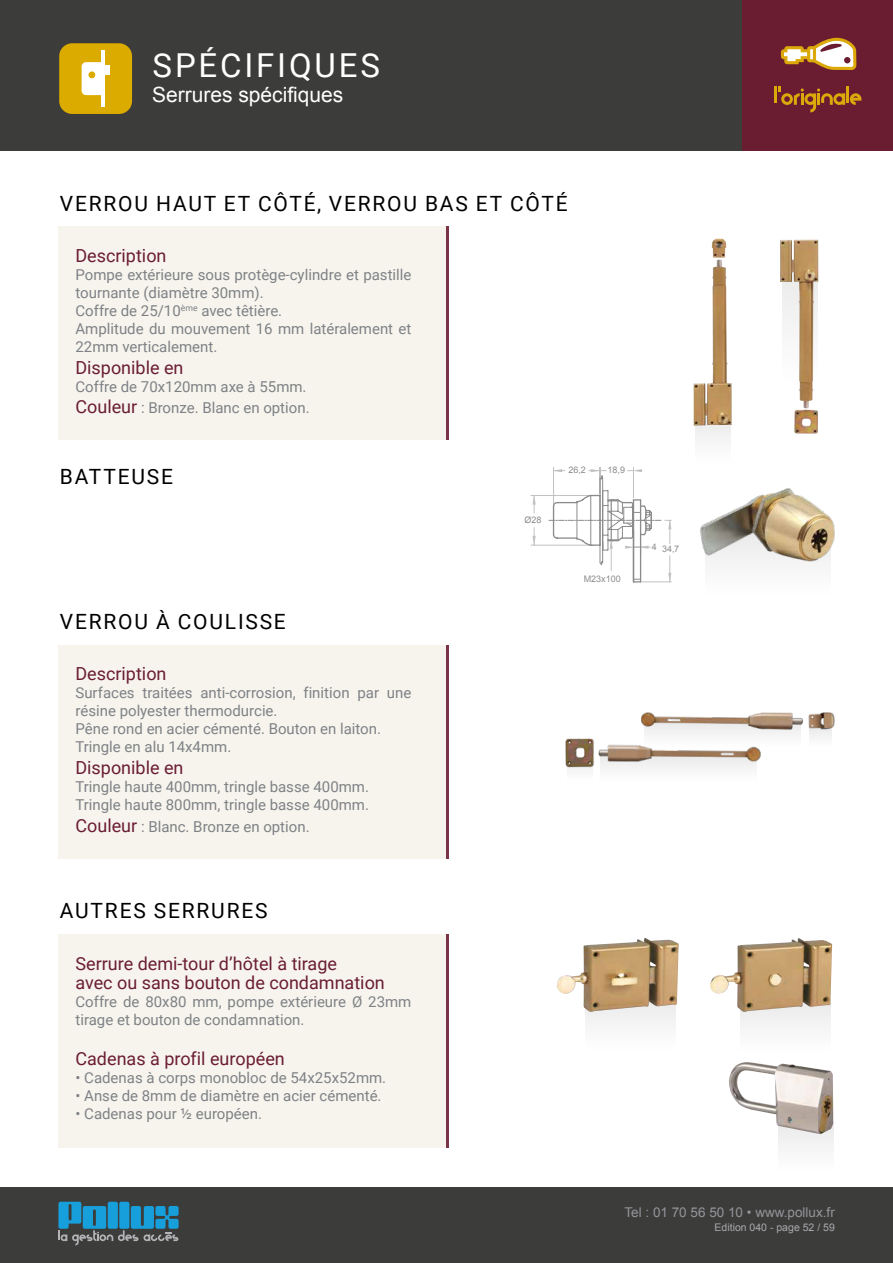
<style>
.page{position:relative;width:893px;height:1263px;background:#fff}
.page>*{position:absolute;margin:0;border:0;box-sizing:border-box;transform-origin:0 0}
.t1{font:33px "Roboto";letter-spacing:.085em;color:#fff}
.t2{font:21px "Roboto";letter-spacing:.085em;color:#000}
.t3{font:21px "Arial";color:#fff}
.t4{font:18px/19.5px "Roboto";color:#6a1d31}
.t5{font:15px/18px "Roboto";color:#7e8285}
.t6{font:13.5px "Arial";color:#94949a}
.t7{font:10.5px "Arial";color:#a9a9ae}
.t8{font:9px "Arial";color:#706f6f}
.s1{font-size:18px;color:#6a1d31}
</style>
<div class="page">
<div style="left:0;top:1188px;width:893px;height:75px;background:#3c3c3b"></div>
<svg style="left:58px;top:1202px;width:121px;height:43px"></svg>
<div style="left:696px;top:416px;width:35px;height:47px;background:#f6f6f6"></div>
<img style="left:694px;top:238px;width:38px;height:188px">
<img style="left:780px;top:239px;width:38px;height:195px">
<div style="left:740px;top:1000px;width:90px;height:52px;background:#f6f6f6"></div>
<img style="left:710px;top:938px;width:122px;height:74px">
<div style="left:585px;top:998px;width:90px;height:52px;background:#f7f7f7"></div>
<img style="left:557px;top:938px;width:122px;height:74px">
<div style="left:779px;top:1121px;width:55px;height:50px;background:#f6f6f6"></div>
<img style="left:729px;top:1062px;width:104px;height:72px">
<div style="left:706px;top:530px;width:124px;height:65px;background:#fafafa"></div>
<img style="left:700px;top:488px;width:135px;height:77px">
<hr style="left:531px;top:545px;width:63px;height:1px;background:#b3b2b2">
<hr style="left:531px;top:495px;width:63px;height:1px;background:#b3b2b2">
<svg style="left:533px;top:527px;width:3px;height:18px"></svg>
<svg style="left:533px;top:495px;width:3px;height:18px"></svg>
<svg style="left:548px;top:467px;width:124px;height:115px"></svg>
<hr style="left:633px;top:530px;width:1px;height:52px;background:#706f6f">
<hr style="left:640px;top:500px;width:1px;height:82px;background:#706f6f">
<div style="left:600px;top:755px;width:156px;height:26px;background:#fafafa"></div>
<div style="left:568px;top:759px;width:24px;height:22px;background:#f9f9f9"></div>
<img style="left:565px;top:712px;width:270px;height:59px">
<div style="left:0;top:0;width:893px;height:150px;background:#3c3c3b"></div>
<div style="left:743px;top:0;width:150px;height:150px;background:#6a1d31"></div>
<svg style="left:781px;top:38px;width:75px;height:32px"></svg>
<hr style="left:774px;top:86px;width:3px;height:17px;background:#dca90b">
<svg style="left:778px;top:86px;width:83px;height:26px"></svg>
<div style="left:59px;top:43px;width:73px;height:71px;background:#dbab00;border-radius:13px"></div>
<hr style="left:102px;top:51px;width:3px;height:56px;background:#fff">
<div style="left:104px;top:65px;width:6px;height:10px;background:#fff"></div>
<svg style="left:82px;top:62px;width:20px;height:33px"></svg>
<div style="left:58px;top:226px;width:390px;height:214px;background:#f7f4ee"></div>
<hr style="left:446px;top:226px;width:3px;height:214px;background:#7a3347">
<div style="left:58px;top:934px;width:390px;height:214px;background:#f7f4ee"></div>
<hr style="left:446px;top:934px;width:3px;height:214px;background:#7a3347">
<div style="left:58px;top:645px;width:390px;height:214px;background:#f7f4ee"></div>
<hr style="left:446px;top:645px;width:3px;height:214px;background:#7a3347">
<h1 class="t1" style="left:153px;top:42px;width:229px">SPÉCIFIQUES</h1>
<h2 class="t3" style="left:152px;top:81px;width:193px">Serrures spécifiques</h2>
<h2 class="t2" style="left:60px;top:188px;width:509px">VERROU HAUT ET CÔTÉ, VERROU BAS ET CÔTÉ</h2>
<p class="t4" style="left:75px;top:245px;width:93px">Description</p>
<p class="t5" style="left:75px;top:265px;width:337px">Pompe extérieure sous protège-cylindre et pastille tournante (diamètre 30mm).<br>Coffre de 25/10<sup>ème</sup> avec têtière.<br>Amplitude du mouvement 16 mm latéralement et 22mm verticalement.</p>
<p class="t4" style="left:75px;top:357px;width:110px">Disponible en</p>
<p class="t5" style="left:75px;top:375px;width:236px;line-height:21.6px">Coffre de 70x120mm axe à 55mm.<br><span class="s1">Couleur</span> : Bronze. Blanc en option.</p>
<h2 class="t2" style="left:60px;top:461px;width:115px">BATTEUSE</h2>
<h2 class="t2" style="left:60px;top:607px;width:227px">VERROU À COULISSE</h2>
<p class="t4" style="left:75px;top:663px;width:93px">Description</p>
<p class="t5" style="left:75px;top:683px;width:337px">Surfaces traitées anti-corrosion, finition par une résine polyester thermodurcie.<br>Pêne rond en acier cémenté. Bouton en laiton.<br>Tringle en alu 14x4mm.</p>
<p class="t4" style="left:75px;top:757px;width:110px">Disponible en</p>
<p class="t5" style="left:75px;top:777px;width:295px">Tringle haute 400mm, tringle basse 400mm.<br>Tringle haute 800mm, tringle basse 400mm.</p>
<p class="t5" style="left:75px;top:817px;width:236px"><span class="s1">Couleur</span> : Blanc. Bronze en option.</p>
<h2 class="t2" style="left:60px;top:896px;width:209px">AUTRES SERRURES</h2>
<p class="t4" style="left:75px;top:953px;width:311px">Serrure demi-tour d’hôtel à tirage<br>avec ou sans bouton de condamnation</p>
<p class="t5" style="left:75px;top:992px;width:337px">Coffre de 80x80 mm, pompe extérieure Ø 23mm tirage et bouton de condamnation.</p>
<p class="t4" style="left:75px;top:1048px;width:211px">Cadenas à profil européen</p>
<p class="t5" style="left:75px;top:1068px;width:312px">• Cadenas à corps monobloc de 54x25x52mm.</p>
<p class="t5" style="left:75px;top:1086px;width:308px">• Anse de 8mm de diamètre en acier cémenté.</p>
<p class="t5" style="left:75px;top:1104px;width:188px">• Cadenas pour ½ européen.</p>
<p class="t8" style="left:524px;top:514px;width:18px">Ø28</p>
<p class="t8" style="left:568px;top:464px;width:19px">26,2</p>
<p class="t8" style="left:607px;top:464px;width:19px">18,9</p>
<p class="t8" style="left:584px;top:572px;width:38px">M23x100</p>
<p class="t8" style="left:652px;top:541px;width:7px">4</p>
<p class="t8" style="left:662px;top:543px;width:19px">34,7</p>
<p class="t6" style="left:624px;top:1203px;width:212px">Tel : 01 70 56 50 10 • www.pollux.fr</p>
<p class="t7" style="left:715px;top:1220px;width:122px">Edition 040 - page 52 / 59</p>
</div>
